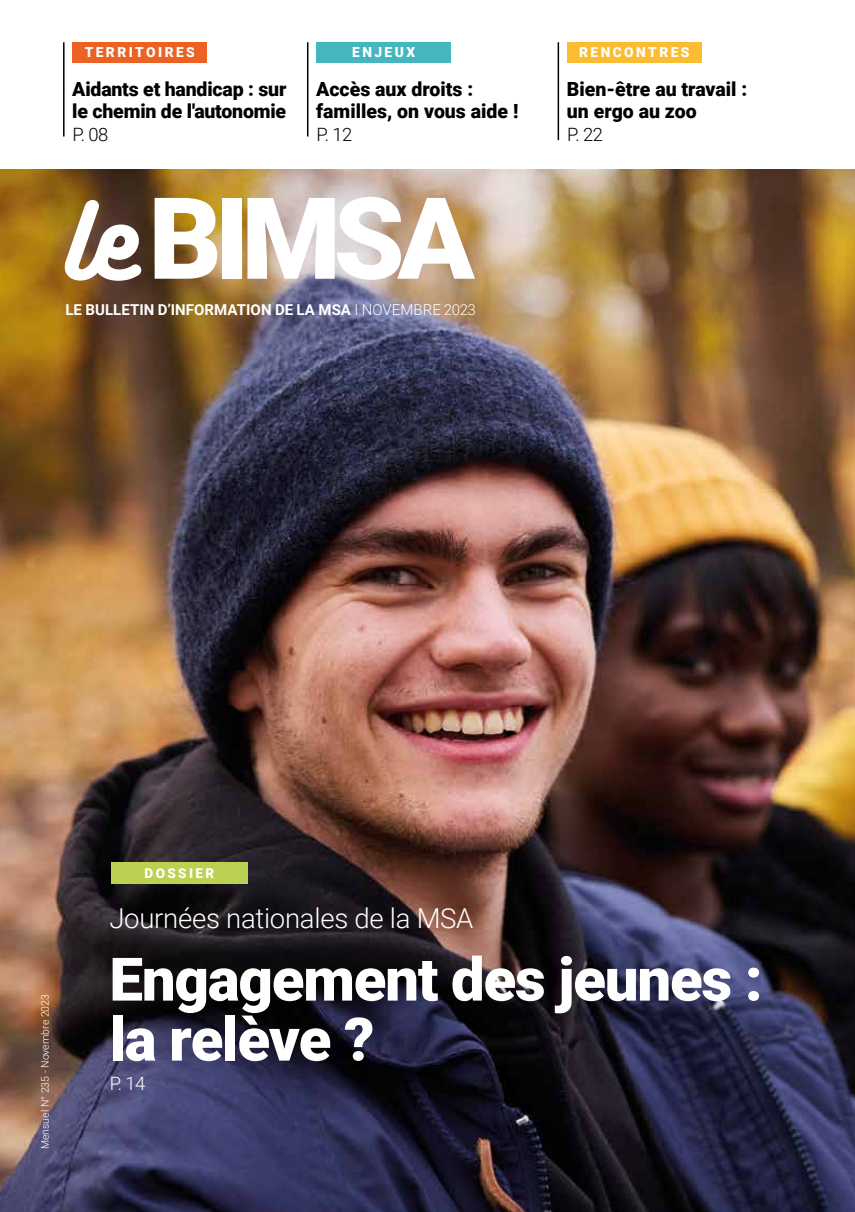
<style>
.page{position:relative;width:855px;height:1212px;background:#fff}
.page>*{position:absolute;margin:0;border:0;box-sizing:border-box;transform-origin:0 0}
.t1{font:900 113.7px "Roboto";letter-spacing:-.065em;color:#fff}
.t2{font:900 60px/60px "Roboto";letter-spacing:-.02em;color:#fff}
.t3{font:300 27.6px "Roboto";letter-spacing:-.01em;color:#fff}
.t4{font:900 19.5px/22.5px "Roboto";color:#000}
.t5{font:300 18.3px "Roboto";color:#000}
.t6{font:300 18.3px "Roboto";color:#fff}
.t7{font:700 15px "Roboto";letter-spacing:.005em;color:#fff}
.t8{font:900 13.8px "Roboto";letter-spacing:.175em;color:#fff}
.t9{font:900 13.5px "Roboto";letter-spacing:.175em;color:#fff}
.t10{font:300 10.5px "Roboto";color:#fff}
.s1{font-weight:300}
</style>
<div class="page">
<img style="left:0;top:170px;width:855px;height:1042px">
<svg style="left:65px;top:200px;width:76px;height:81px"></svg>
<div style="left:72px;top:42px;width:135px;height:20px;background:#ec6225"></div>
<hr style="left:63px;top:42px;width:2px;height:94px;background:#000">
<div style="left:316px;top:42px;width:135px;height:20px;background:#45b5bf"></div>
<hr style="left:307px;top:42px;width:1px;height:94px;background:#000">
<div style="left:567px;top:42px;width:135px;height:20px;background:#fbbc33"></div>
<hr style="left:557px;top:42px;width:2px;height:98px;background:#000">
<div style="left:111px;top:863px;width:137px;height:21px;background:#bbd151"></div>
<p class="t8" style="left:85px;top:43px;width:112px">TERRITOIRES</p>
<p class="t4" style="left:72px;top:77px;width:216px">Aidants et handicap : sur le chemin de l'autonomie</p>
<p class="t5" style="left:73px;top:121px;width:37px">P. 08</p>
<p class="t8" style="left:352px;top:43px;width:64px">ENJEUX</p>
<p class="t4" style="left:316px;top:77px;width:204px">Accès aux droits : familles, on vous aide !</p>
<p class="t5" style="left:316px;top:121px;width:37px">P. 12</p>
<h1 class="t1" style="left:148px;top:159px;width:328px">BIMSA</h1>
<p class="t7" style="left:65px;top:299px;width:412px">LE BULLETIN D’INFORMATION DE LA MSA <span class="s1">I NOVEMBRE 2023</span></p>
<p class="t8" style="left:579px;top:43px;width:112px">RENCONTRES</p>
<p class="t4" style="left:567px;top:77px;width:182px">Bien-être au travail : un ergo au zoo</p>
<p class="t5" style="left:567px;top:121px;width:37px">P. 22</p>
<p class="t10" style="left:38px;top:1149px;width:156px;rotate:-90deg">Mensuel N° 235 - Novembre 2023</p>
<p class="t9" style="left:145px;top:864px;width:71px">DOSSIER</p>
<h3 class="t3" style="left:109px;top:899px;width:365px">Journées nationales de la MSA</h3>
<h2 class="t2" style="left:109px;top:947px;width:655px">Engagement des jeunes : la relève ?</h2>
<p class="t6" style="left:110px;top:1070px;width:37px">P. 14</p>
</div>
